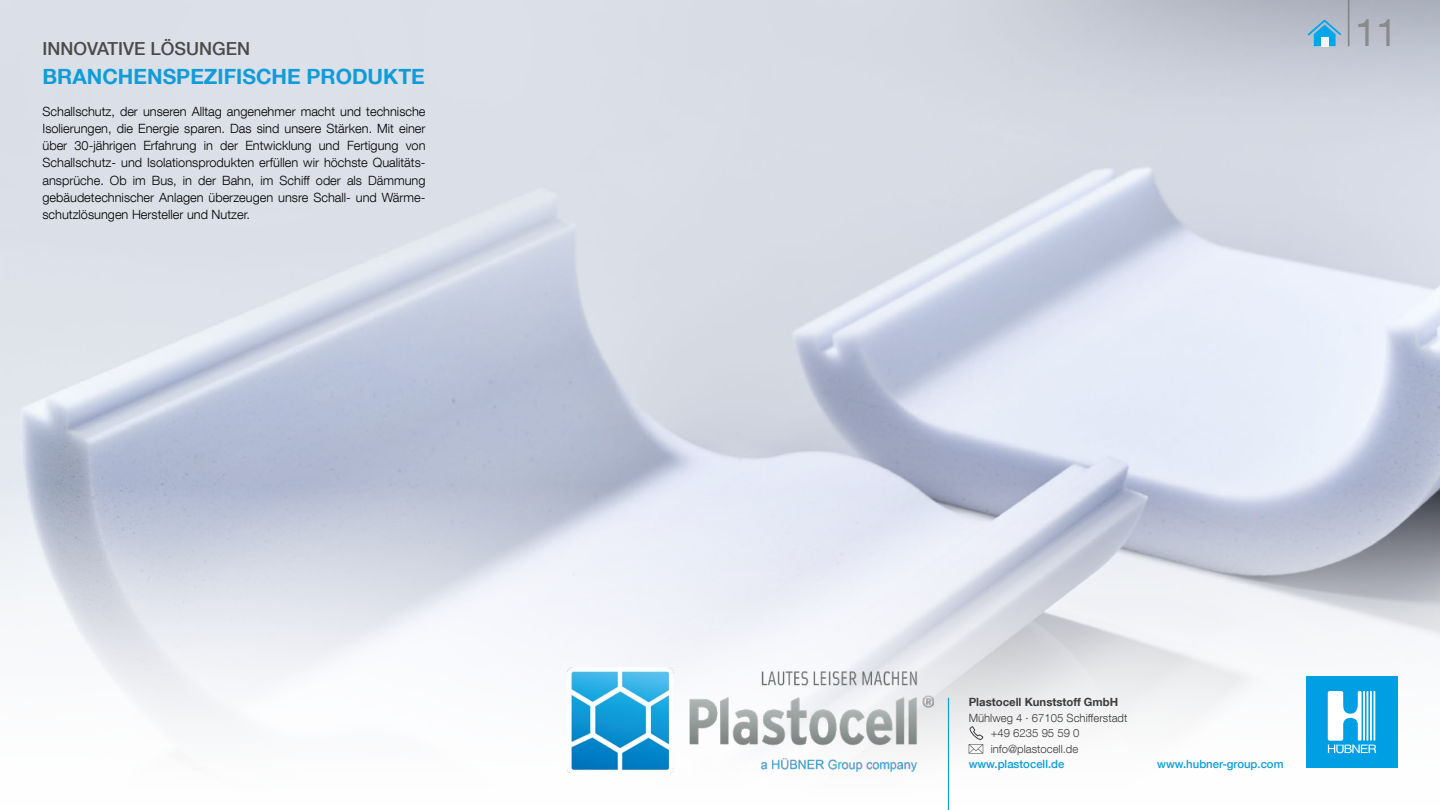
<style>
.page{position:relative;width:1440px;height:810px;background:#fff}
.page>*{position:absolute;margin:0;border:0;box-sizing:border-box;transform-origin:0 0}
.t1{font:38.1px "Helvetica Neue LT Com";color:#8a8a8a}
.t2{font:700 21px "Helvetica Neue LT Com";color:#0f9cd8}
.t3{font:500 18px "Helvetica Neue LT Com";color:#4a4a49}
.t4{font:300 12.75px/17.2px "Helvetica Neue LT Com";color:#000;text-align:justify}
.t5{font:300 11.32px/15.4px "Helvetica Neue LT Com";color:#3c3c3b}
.t6{font:500 11.32px "Helvetica Neue LT Com";color:#0f9cd8}
.t7{font:700 11.32px "Helvetica Neue LT Com";color:#3c3c3b}
</style>
<div class="page">
<img style="left:0;top:0;width:1440px;height:810px">
<svg style="left:969px;top:726px;width:15px;height:28px"></svg>
<hr style="left:948px;top:698px;width:1px;height:112px;background:#0f9cd8">
<div style="left:1306px;top:676px;width:91px;height:92px;background:#009fe3"></div>
<svg style="left:1328px;top:691px;width:48px;height:62px"></svg>
<img style="left:567px;top:668px;width:366px;height:106px">
<hr style="left:1348px;top:0;width:2px;height:46px;background:#8a8a8a">
<svg style="left:1306px;top:18px;width:37px;height:28px"></svg>
<div style="left:1321px;top:37px;width:7px;height:9px;background:#f3f6f9"></div>
<h3 class="t3" style="left:43px;top:38px;width:209px">INNOVATIVE LÖSUNGEN</h3>
<h2 class="t2" style="left:43px;top:63px;width:384px">BRANCHENSPEZIFISCHE PRODUKTE</h2>
<p class="t4" style="left:43px;top:102px;width:385px">Schallschutz, der unseren Alltag angenehmer macht und technische Isolierungen, die Energie sparen. Das sind unsere Stärken. Mit einer über 30-jährigen Erfahrung in der Entwicklung und Fertigung von Schallschutz- und Isolationsprodukten erfüllen wir höchste Qualitäts&shy;ansprüche. Ob im Bus, in der Bahn, im Schiff oder als Dämmung gebäudetechnischer Anlagen überzeugen unsre Schall- und Wärme&shy;schutzlösungen Hersteller und Nutzer.</p>
<h1 class="t1" style="left:1355px;top:9px;width:44px">11</h1>
<p class="t7" style="left:969px;top:695px;width:151px">Plastocell Kunststoff GmbH</p>
<p class="t5" style="left:991px;top:710px;width:138px;text-indent:-22px">Mühlweg 4 · 67105 Schifferstadt +49 6235 95 59 0 info@plastocell.de</p>
<p class="t6" style="left:969px;top:757px;width:97px">www.plastocell.de</p>
<p class="t6" style="left:1157px;top:757px;width:128px">www.hubner-group.com</p>
</div>
